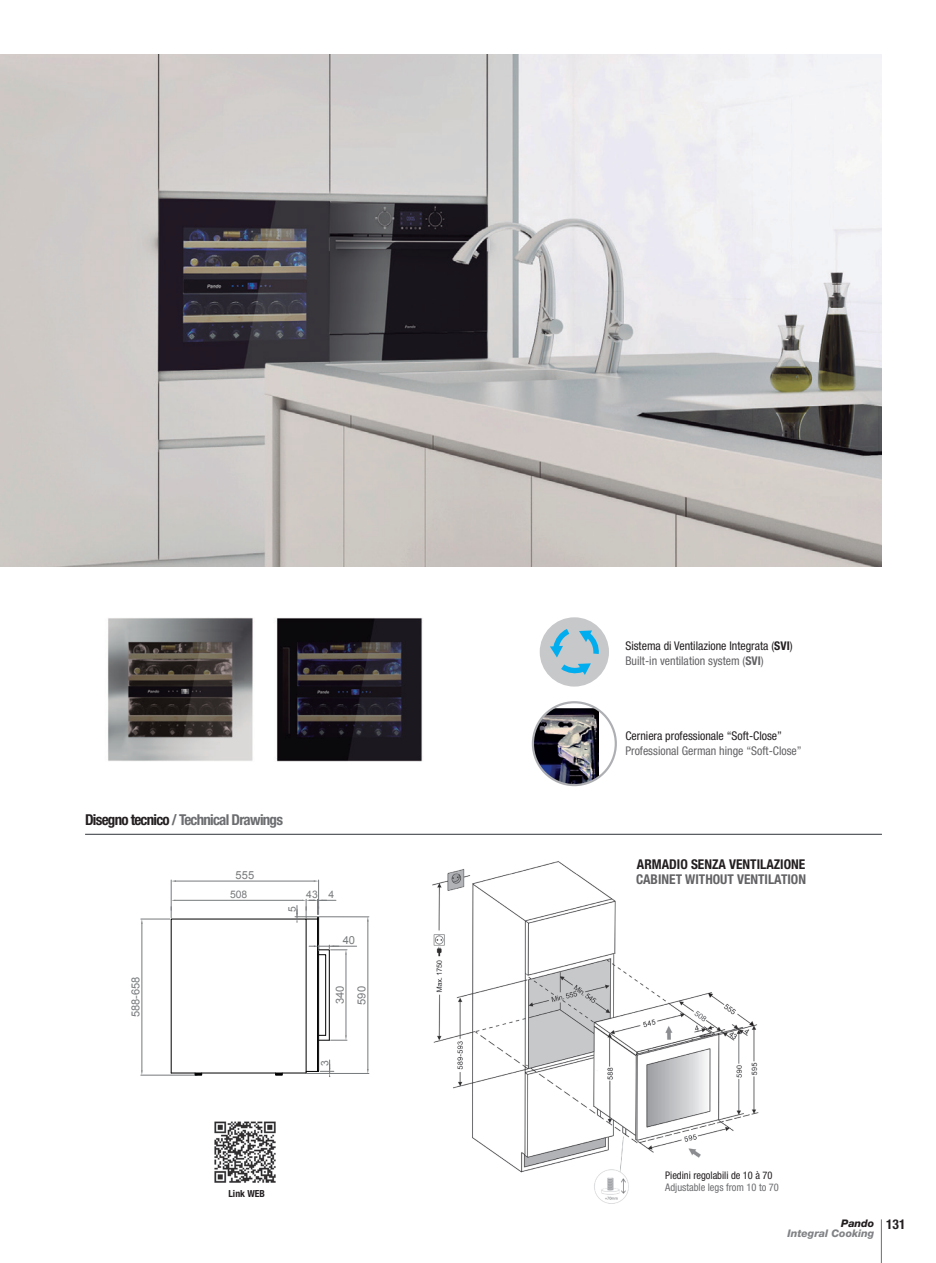
<style>
.page{position:relative;width:936px;height:1263px;background:#fff}
.page>*{position:absolute;margin:0;border:0;box-sizing:border-box;transform-origin:0 0}
.t1{font:700 condensed 15px "Helvetica Neue LT Std";letter-spacing:-.05em;color:#6c6d70}
.t2{font:700 condensed 13.5px "Helvetica Neue LT Std";color:#636366}
.t3{font:700 condensed 13.5px "Helvetica Neue LT Std";color:#231f20}
.parrafo_principal{font:condensed 12px "Helvetica Neue LT Std";color:#231f20}
.parrafo_principal-2{font:condensed 12px "Helvetica Neue LT Std";color:#636366}
.t4{font:11.1px "Arial";color:#76797b}
.parrafo_principal-3{font:condensed 10.5px "Helvetica Neue LT Std";color:#231f20}
.parrafo_principal-4{font:condensed 10.5px "Helvetica Neue LT Std";color:#6c6d70}
.t5{font:italic 800 10.5px/10.5px "Helvetica Neue LT Std";color:#808285}
.t6{font:10.35px "Arial";color:#76797b}
.t7{font:700 condensed 9.75px "Helvetica Neue LT Std";color:#231f20}
.s1{color:#231f20}
.s2{font-weight:700}
.s3{font-weight:700;font-style:normal;font-stretch:condensed;font-size:13.5px;color:#231f20}
</style>
<div class="page">
<hr style="left:880px;top:1219px;width:1px;height:44px;background:#6c6d70">
<img style="left:432px;top:861px;width:327px;height:343px">
<hr style="left:171px;top:1073px;width:135px;height:1px;background:#000001">
<div style="left:317px;top:917px;width:2px;height:155px;border:1px solid #000001"></div>
<hr style="left:295px;top:916px;width:74px;height:1px;background:#76797b">
<hr style="left:306px;top:1073px;width:63px;height:1px;background:#76797b">
<hr style="left:367px;top:921px;width:1px;height:148px;background:#76797b">
<hr style="left:141px;top:1075px;width:56px;height:1px;background:#76797b">
<hr style="left:142px;top:924px;width:1px;height:146px;background:#76797b">
<svg style="left:141px;top:907px;width:31px;height:17px"></svg>
<hr style="left:175px;top:900px;width:127px;height:1px;background:#76797b">
<hr style="left:171px;top:880px;width:1px;height:30px;background:#76797b">
<hr style="left:176px;top:881px;width:138px;height:1px;background:#76797b">
<svg style="left:309px;top:945px;width:47px;height:96px"></svg>
<img style="left:0;top:54px;width:881px;height:512px">
<img style="left:214px;top:1121px;width:62px;height:62px">
<img style="left:276px;top:618px;width:147px;height:144px">
<img style="left:108px;top:617px;width:145px;height:144px">
<hr style="left:85px;top:834px;width:796px;height:1px;background:#2e343a">
<div style="left:539px;top:617px;width:70px;height:69px;background:#c7c8ca;border-radius:50%"></div>
<svg style="left:550px;top:629px;width:49px;height:46px"></svg>
<img style="left:534px;top:708px;width:65px;height:77px">
<div style="left:531px;top:701px;width:86px;height:85px;border:2px solid #aeafb3;border-radius:50%"></div>
<svg style="left:288px;top:880px;width:48px;height:42px"></svg>
<svg style="left:306px;top:1060px;width:28px;height:17px"></svg>
<p class="t1" style="left:85px;top:811px;width:199px"><span class="s1">Disegno tecnico</span> / Technical Drawings</p>
<p class="t4" style="left:235px;top:868px;width:20px">555</p>
<p class="t4" style="left:128px;top:1017px;width:42px;rotate:-90deg">588-658</p>
<p class="t6" style="left:230px;top:888px;width:19px">508</p>
<p class="t6" style="left:306px;top:888px;width:30px">43 4</p>
<p class="t4" style="left:342px;top:933px;width:14px">40</p>
<p class="t4" style="left:332px;top:1004px;width:20px;rotate:-90deg">340</p>
<p class="t4" style="left:354px;top:1005px;width:20px;rotate:-90deg">590</p>
<p class="t7" style="left:228px;top:1187px;width:38px">Link WEB</p>
<p class="parrafo_principal" style="left:625px;top:638px;width:169px">Sistema di Ventilazione Integrata (<span class="s2">SVI</span>)</p>
<p class="parrafo_principal-2" style="left:625px;top:653px;width:140px">Built-in ventilation system (<span class="s2">SVI</span>)</p>
<p class="parrafo_principal" style="left:625px;top:729px;width:158px">Cerniera professionale “Soft-Close”</p>
<p class="parrafo_principal-2" style="left:625px;top:744px;width:178px">Professional German hinge “Soft-Close”</p>
<p class="t3" style="left:637px;top:856px;width:170px">ARMADIO SENZA VENTILAZIONE</p>
<p class="t2" style="left:636px;top:871px;width:171px">CABINET WITHOUT VENTILATION</p>
<p class="parrafo_principal-3" style="left:665px;top:1169px;width:109px">Piedini regolabili de 10 à 70</p>
<p class="parrafo_principal-4" style="left:665px;top:1181px;width:115px">Adjustable legs from 10 to 70</p>
<p class="t5" style="left:787px;top:1218px;width:119px;text-indent:54px"><span class="s1">Pando</span> <span class="s3">131<br></span>Integral Cooking</p>
</div>
